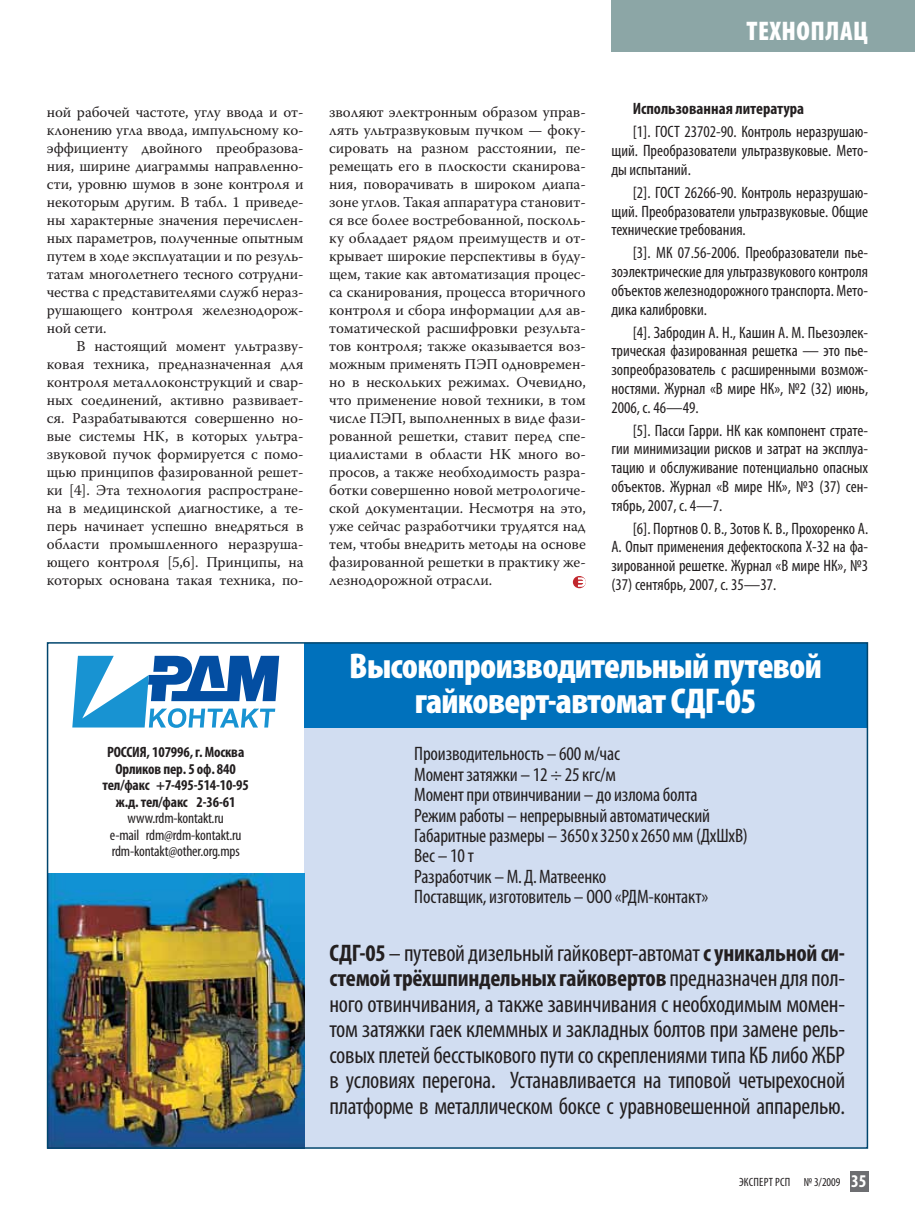
<style>
.page{position:relative;width:915px;height:1212px;background:#fff}
.page>*{position:absolute;margin:0;border:0;box-sizing:border-box;transform-origin:0 0}
.t1{font:900 condensed 36px/34.2px "Myriad Pro";letter-spacing:-.02em;color:#fff;text-align:center}
.t2{font:900 condensed 27px "Myriad Pro";letter-spacing:.02em;color:#fff}
.t3{font:condensed 24px/25.5px "Myriad Pro";letter-spacing:-.01em;color:#231f20;text-align:justify}
.t4{font:condensed 19.5px/20.4px "Myriad Pro";letter-spacing:-.01em;color:#231f20}
.t5{font:condensed 16.5px/18.8px "Myriad Pro";color:#231f20;text-align:justify}
.t6{font:700 condensed 16.5px "Myriad Pro";color:#231f20}
.t7{font:15px/18px "Warnock Pro";letter-spacing:-.005em;color:#231f20;text-align:justify}
.t8{font:700 condensed 15px/16.5px "Myriad Pro";letter-spacing:-.01em;color:#231f20;text-align:center}
.t9{font:condensed 15px/16.5px "Myriad Pro";letter-spacing:-.01em;color:#231f20;text-align:center}
.t10{font:condensed 12px "Myriad Pro";letter-spacing:.02em;color:#231f20}
.s1{font-weight:700}
.s2{font-weight:700;font-size:18px;color:#fff}
</style>
<div class="page">
<div style="left:304px;top:643px;width:563px;height:505px;background:#d1ddf1"></div>
<div style="left:304px;top:643px;width:563px;height:85px;background:#0071bc"></div>
<svg style="left:72px;top:656px;width:207px;height:72px"></svg>
<img style="left:50px;top:873px;width:254px;height:273px">
<div style="left:611px;top:0;width:303px;height:51px;background:#8ca6a6"></div>
<svg style="left:572px;top:576px;width:13px;height:12px"></svg>
<svg style="left:577px;top:577px;width:8px;height:10px"></svg>
<div style="left:849px;top:1171px;width:18px;height:20px;background:#6d6e71"></div>
<p class="t7" style="left:47px;top:103px;width:258px">ной рабочей частоте, углу ввода и от&shy;клонению угла ввода, импульсному ко&shy;эффициенту двойного преобразова&shy;ния, ширине диаграммы направленно&shy;сти, уровню шумов в зоне контроля и некоторым другим. В табл. 1 приведе&shy;ны характерные значения перечислен&shy;ных параметров, полученные опытным путем в ходе эксплуатации и по резуль&shy;татам многолетнего тесного сотрудни&shy;чества с представителями служб нераз&shy;рушающего контроля железнодорож&shy;ной сети.</p>
<p class="t7" style="left:47px;top:337px;width:258px;text-indent:30px">В настоящий момент ультразву&shy;ковая техника, предназначенная для контроля металлоконструкций и свар&shy;ных соединений, активно развивает&shy;ся. Разрабатываются совершенно но&shy;вые системы НК, в которых ультра&shy;звуковой пучок формируется с помо&shy;щью принципов фазированной решет&shy;ки [4]. Эта технология распростране&shy;на в медицинской диагностике, а те&shy;перь начинает успешно внедряться в области промышленного неразруша&shy;ющего контроля [5,6]. Принципы, на которых основана такая техника, по-</p>
<p class="t8" style="left:103px;top:744px;width:148px">РОССИЯ, 107996, г. Москва<br>Орликов пер. 5 оф. 840 тел/факс +7-495-514-10-95 ж.д. тел/факс 2-36-61</p>
<p class="t9" style="left:110px;top:810px;width:133px">www.rdm-kontakt.ru<br>e-mail rdm@rdm-kontakt.ru rdm-kontakt@other.org.mps</p>
<p class="t7" style="left:329px;top:103px;width:258px">зволяют электронным образом управ&shy;лять ультразвуковым пучком — фоку&shy;сировать на разном расстоянии, пе&shy;ремещать его в плоскости сканирова&shy;ния, поворачивать в широком диапа&shy;зоне углов. Такая аппаратура становит&shy;ся все более востребованной, посколь&shy;ку обладает рядом преимуществ и от&shy;крывает широкие перспективы в буду&shy;щем, такие как автоматизация процес&shy;са сканирования, процесса вторичного контроля и сбора информации для ав&shy;томатической расшифровки результа&shy;тов контроля; также оказывается воз&shy;можным применять ПЭП одновремен&shy;но в нескольких режимах. Очевидно, что применение новой техники, в том числе ПЭП, выполненных в виде фази&shy;рованной решетки, ставит перед спе&shy;циалистами в области НК много во&shy;просов, а также необходимость разра&shy;ботки совершенно новой метрологиче&shy;ской документации. Несмотря на это, уже сейчас разработчики трудятся над тем, чтобы внедрить методы на основе фазированной решетки в практику же&shy;лезнодорожной отрасли.</p>
<h2 class="t2" style="left:746px;top:14px;width:79px">техноплац</h2>
<p class="t6" style="left:632px;top:99px;width:173px">Использованная литература</p>
<p class="t5" style="left:611px;top:122px;width:258px;text-indent:21px">[1]. ГОСТ 23702-90. Контроль неразрушаю&shy;щий. Преобразователи ультразвуковые. Мето&shy;ды испытаний.</p>
<p class="t5" style="left:611px;top:183px;width:258px;text-indent:21px">[2]. ГОСТ 26266-90. Контроль неразрушаю&shy;щий. Преобразователи ультразвуковые. Общие технические требования.</p>
<p class="t5" style="left:611px;top:243px;width:258px;text-indent:21px">[3]. МК 07.56-2006. Преобразователи пье&shy;зоэлектрические для ультразвукового контроля объектов железнодорожного транспорта. Мето&shy;дика калибровки.</p>
<p class="t5" style="left:611px;top:323px;width:258px;text-indent:21px">[4]. Забродин А. Н., Кашин А. М. Пьезоэлек&shy;трическая фазированная решетка — это пье&shy;зопреобразователь с расширенными возмож&shy;ностями. Журнал «В мире НК», №2 (32) июнь, 2006, с. 46—49.</p>
<p class="t5" style="left:611px;top:421px;width:258px;text-indent:21px">[5]. Пасси Гарри. НК как компонент страте&shy;гии минимизации рисков и затрат на эксплуа&shy;тацию и обслуживание потенциально опасных объектов. Журнал «В мире НК», №3 (37) сен&shy;тябрь, 2007, с. 4—7.</p>
<p class="t5" style="left:611px;top:519px;width:258px;text-indent:21px">[6]. Портнов О. В., Зотов К. В., Прохоренко А.<br>А. Опыт применения дефектоскопа X-32 на фа&shy;зированной решетке. Журнал «В мире НК», №3 (37) сентябрь, 2007, с. 35—37.</p>
<h1 class="t1" style="left:349px;top:648px;width:474px">Высокопроизводительный путевой гайковерт-автомат СДГ-05</h1>
<p class="t4" style="left:414px;top:743px;width:335px">Производительность – 600 м/час<br>Момент затяжки – 12 ÷ 25 кгс/м<br>Момент при отвинчивании – до излома болта<br>Режим работы – непрерывный автоматический Габаритные размеры – 3650х3250х2650 мм (ДхШхВ)<br>Вес – 10 т<br>Разработчик – М.Д.Матвеенко<br>Поставщик, изготовитель – ООО «РДМ-контакт»</p>
<p class="t3" style="left:329px;top:939px;width:517px"><span class="s1">СДГ-05</span> – путевой дизельный гайковерт-автомат <span class="s1">с уникальной си&shy;стемой трёхшпиндельных гайковертов</span> предназначен для пол&shy;ного отвинчивания, а также завинчивания с необходимым момен&shy;том затяжки гаек клеммных и закладных болтов при замене рель&shy;совых плетей бесстыкового пути со скреплениями типа КБ либо ЖБР в условиях перегона. Устанавливается на типовой четырехосной платформе в металлическом боксе с уравновешенной аппарелью.</p>
<p class="t10" style="left:738px;top:1175px;width:129px">ЭКСПЕРТ РСП № 3/2009 <span class="s2">35</span></p>
</div>
